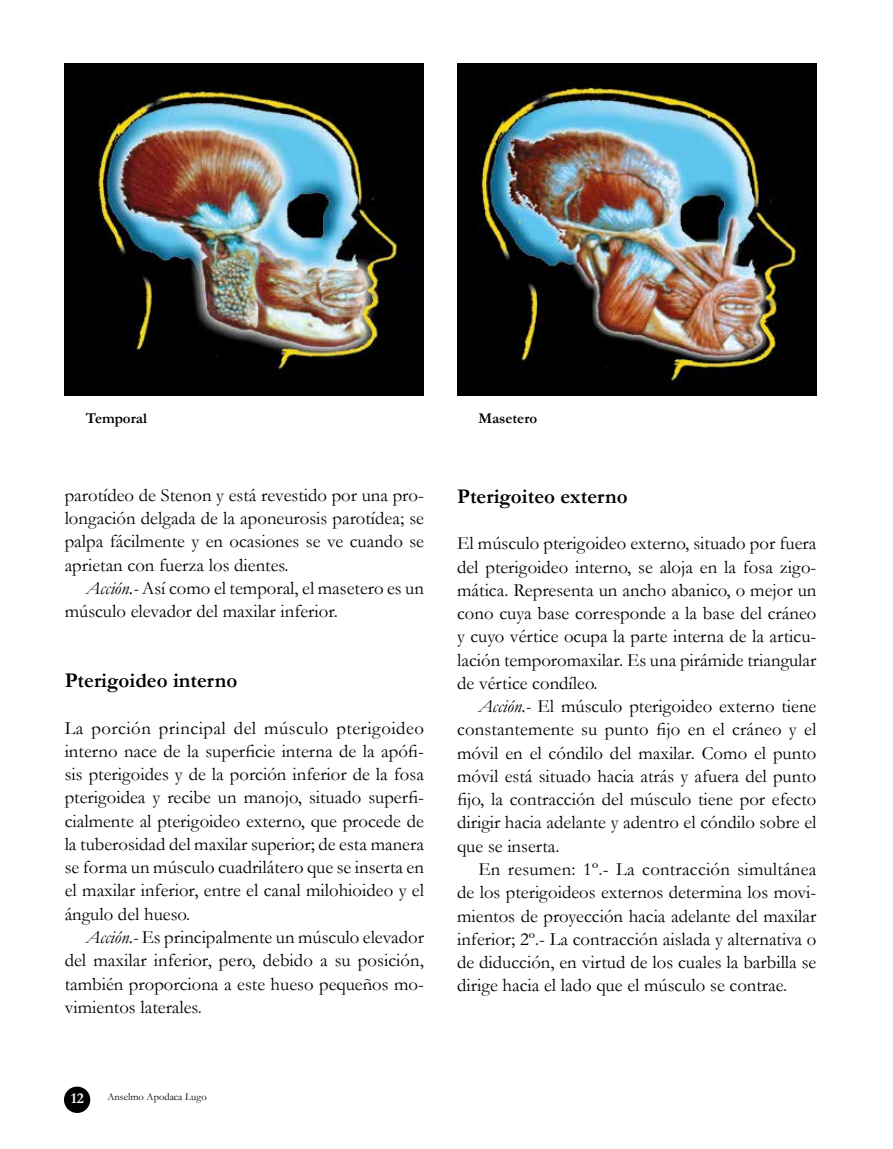
<style>
.page{position:relative;width:893px;height:1149px;background:#fff}
.page>*{position:absolute;margin:0;border:0;box-sizing:border-box;transform-origin:0 0}
.t1{font:700 21px "Garamond";color:#000}
.t2{font:18.75px/23.2px "Garamond";color:#000;text-align:justify}
.t3{font:700 15px "Garamond";color:#000}
.t4{font:700 15px "Garamond";color:#fff}
.t5{font:10.5px "Garamond";color:#000}
.s1{font-style:italic}
</style>
<div class="page">
<svg style="left:64px;top:1086px;width:27px;height:27px"></svg>
<img style="left:65px;top:64px;width:358px;height:331px">
<img style="left:457px;top:64px;width:359px;height:331px">
<p class="t3" style="left:86px;top:407px;width:63px">Temporal</p>
<p class="t3" style="left:478px;top:407px;width:61px">Masetero</p>
<p class="t2" style="left:65px;top:482px;width:361px">parotídeo de Stenon y está revestido por una pro&shy;longación delgada de la aponeurosis parotídea; se palpa fácilmente y en ocasiones se ve cuando se aprietan con fuerza los dientes.</p>
<p class="t2" style="left:65px;top:575px;width:361px;text-indent:21px"><span class="s1">Acción.-</span> Así como el temporal, el masetero es un músculo elevador del maxilar inferior.</p>
<p class="t1" style="left:65px;top:666px;width:174px">Pterigoideo interno</p>
<p class="t2" style="left:65px;top:715px;width:361px">La porción principal del músculo pterigoideo interno nace de la superficie interna de la apófi&shy;sis pterigoides y de la porción inferior de la fosa pterigoidea y recibe un manojo, situado superfi&shy;cialmente al pterigoideo externo, que procede de la tuberosidad del maxilar superior; de esta manera se forma un músculo cuadrilátero que se inserta en el maxilar inferior, entre el canal milohioideo y el ángulo del hueso.</p>
<p class="t2" style="left:65px;top:924px;width:361px;text-indent:21px"><span class="s1">Acción.-</span> Es principalmente un músculo elevador del maxilar inferior, pero, debido a su posición, también proporciona a este hueso pequeños mo&shy;vimientos laterales.</p>
<p class="t4" style="left:71px;top:1087px;width:14px">12</p>
<p class="t5" style="left:107px;top:1089px;width:101px">Anselmo Apodaca Lugo</p>
<p class="t1" style="left:457px;top:481px;width:172px">Pterigoiteo externo</p>
<p class="t2" style="left:457px;top:531px;width:361px">El músculo pterigoideo externo, situado por fuera del pterigoideo interno, se aloja en la fosa zigo&shy;mática. Representa un ancho abanico, o mejor un cono cuya base corresponde a la base del cráneo y cuyo vértice ocupa la parte interna de la articu&shy;lación temporomaxilar. Es una pirámide triangular de vértice condíleo.</p>
<p class="t2" style="left:457px;top:694px;width:361px;text-indent:21px"><span class="s1">Acción.-</span> El músculo pterigoideo externo tiene constantemente su punto fijo en el cráneo y el móvil en el cóndilo del maxilar. Como el punto móvil está situado hacia atrás y afuera del punto fijo, la contracción del músculo tiene por efecto dirigir hacia adelante y adentro el cóndilo sobre el que se inserta.</p>
<p class="t2" style="left:457px;top:856px;width:361px;text-indent:21px">En resumen: 1º.- La contracción simultánea de los pterigoideos externos determina los movi&shy;mientos de proyección hacia adelante del maxilar inferior; 2º.- La contracción aislada y alternativa o de diducción, en virtud de los cuales la barbilla se dirige hacia el lado que el músculo se contrae.</p>
</div>
